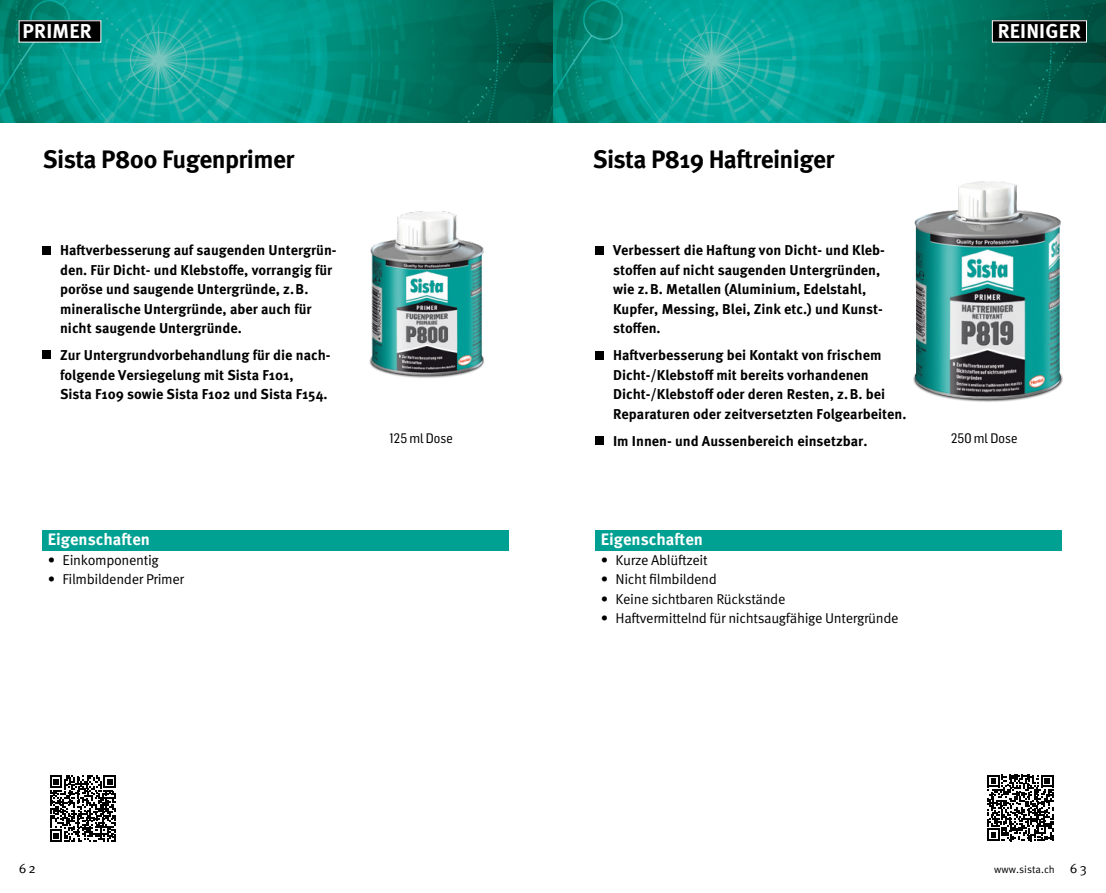
<style>
.page{position:relative;width:1106px;height:893px;background:#fff}
.page>*{position:absolute;margin:0;border:0;box-sizing:border-box;transform-origin:0 0}
.t1{font:700 25.2px "Meta Pro";letter-spacing:-.025em;color:#000}
.t2{font:700 20.1px "Meta Pro";letter-spacing:.01em;color:#fff}
.t3{font:700 16.5px "Meta Pro";color:#fff}
.t4{font:700 14.25px/19.5px "Meta Pro";color:#000}
.t5{font:14.25px "Meta Pro Norm";letter-spacing:-.025em;color:#000}
.t6{font:13.5px "Flama Semicondensed Basic";letter-spacing:.005em;color:#000}
.t7{font:13.5px "Meta Pro Norm";color:#000}
.t8{font:10.5px "Meta Pro Norm";color:#000}
</style>
<div class="page">
<img style="left:0;top:0;width:553px;height:122px">
<svg style="left:553px;top:0;width:553px;height:122px;background:#058e80"></svg>
<div style="left:43px;top:246px;width:8px;height:9px;background:#000"></div>
<div style="left:43px;top:351px;width:8px;height:8px;background:#000"></div>
<div style="left:595px;top:246px;width:9px;height:9px;background:#000"></div>
<div style="left:595px;top:351px;width:9px;height:9px;background:#000"></div>
<div style="left:595px;top:436px;width:9px;height:8px;background:#000"></div>
<div style="left:43px;top:530px;width:466px;height:21px;background:#00a193"></div>
<div style="left:595px;top:530px;width:467px;height:21px;background:#00a193"></div>
<div style="left:19px;top:21px;width:82px;height:21px;background:#000"></div>
<div style="left:992px;top:21px;width:94px;height:21px;background:#000"></div>
<img style="left:369px;top:211px;width:115px;height:167px">
<svg style="left:959px;top:374px;width:104px;height:28px"></svg>
<img style="left:913px;top:181px;width:148px;height:219px">
<svg style="left:50px;top:775px;width:66px;height:67px"></svg>
<svg style="left:987px;top:775px;width:66px;height:66px"></svg>
<h2 class="t2" style="left:23px;top:16px;width:71px">PRIMER</h2>
<h2 class="t2" style="left:997px;top:15px;width:85px">REINIGER</h2>
<h1 class="t1" style="left:43px;top:139px;width:253px">Sista P800 Fugenprimer</h1>
<h1 class="t1" style="left:592px;top:139px;width:243px">Sista P819 Haftreiniger</h1>
<p class="t4" style="left:60px;top:240px;width:278px">Haftverbesserung auf saugenden Untergrün&shy;den. Für Dicht- und Klebstoffe, vorrangig für poröse und saugende Untergründe, z.B. mineralische Untergründe, aber auch für nicht saugende Untergründe.</p>
<p class="t4" style="left:60px;top:345px;width:272px">Zur Untergrundvorbehandlung für die nach&shy;folgende Versiegelung mit Sista F101,<br>Sista F109 sowie Sista F102 und Sista F154.</p>
<p class="t3" style="left:48px;top:526px;width:104px">Eigenschaften</p>
<p class="t5" style="left:48px;top:549px;width:113px">• Einkomponentig</p>
<p class="t5" style="left:48px;top:568px;width:138px">• Filmbildender Primer</p>
<p class="t4" style="left:613px;top:240px;width:273px">Verbessert die Haftung von Dicht- und Kleb&shy;stoffen auf nicht saugenden Untergründen, wie z.B. Metallen (Aluminium, Edelstahl, Kupfer, Messing, Blei, Zink etc.) und Kunst&shy;stoffen.</p>
<p class="t4" style="left:613px;top:344px;width:295px">Haftverbesserung bei Kontakt von frischem Dicht-/Klebstoff mit bereits vorhandenen Dicht-/Klebstoff oder deren Resten, z.B. bei Reparaturen oder zeitversetzten Folgearbeiten.</p>
<p class="t4" style="left:613px;top:430px;width:256px">Im Innen- und Aussenbereich einsetzbar.</p>
<p class="t6" style="left:389px;top:430px;width:65px">125 ml Dose</p>
<p class="t6" style="left:951px;top:430px;width:68px">250 ml Dose</p>
<p class="t3" style="left:600px;top:526px;width:104px">Eigenschaften</p>
<p class="t5" style="left:600px;top:549px;width:108px">• Kurze Ablüftzeit</p>
<p class="t5" style="left:600px;top:568px;width:118px">• Nicht filmbildend</p>
<p class="t5" style="left:600px;top:588px;width:186px">• Keine sichtbaren Rückstände</p>
<p class="t5" style="left:600px;top:607px;width:299px">• Haftvermittelnd für nichtsaugfähige Untergründe</p>
<p class="t7" style="left:19px;top:858px;width:19px">62</p>
<p class="t7" style="left:1069px;top:858px;width:18px">63</p>
<p class="t8" style="left:994px;top:862px;width:62px">www.sista.ch</p>
</div>
